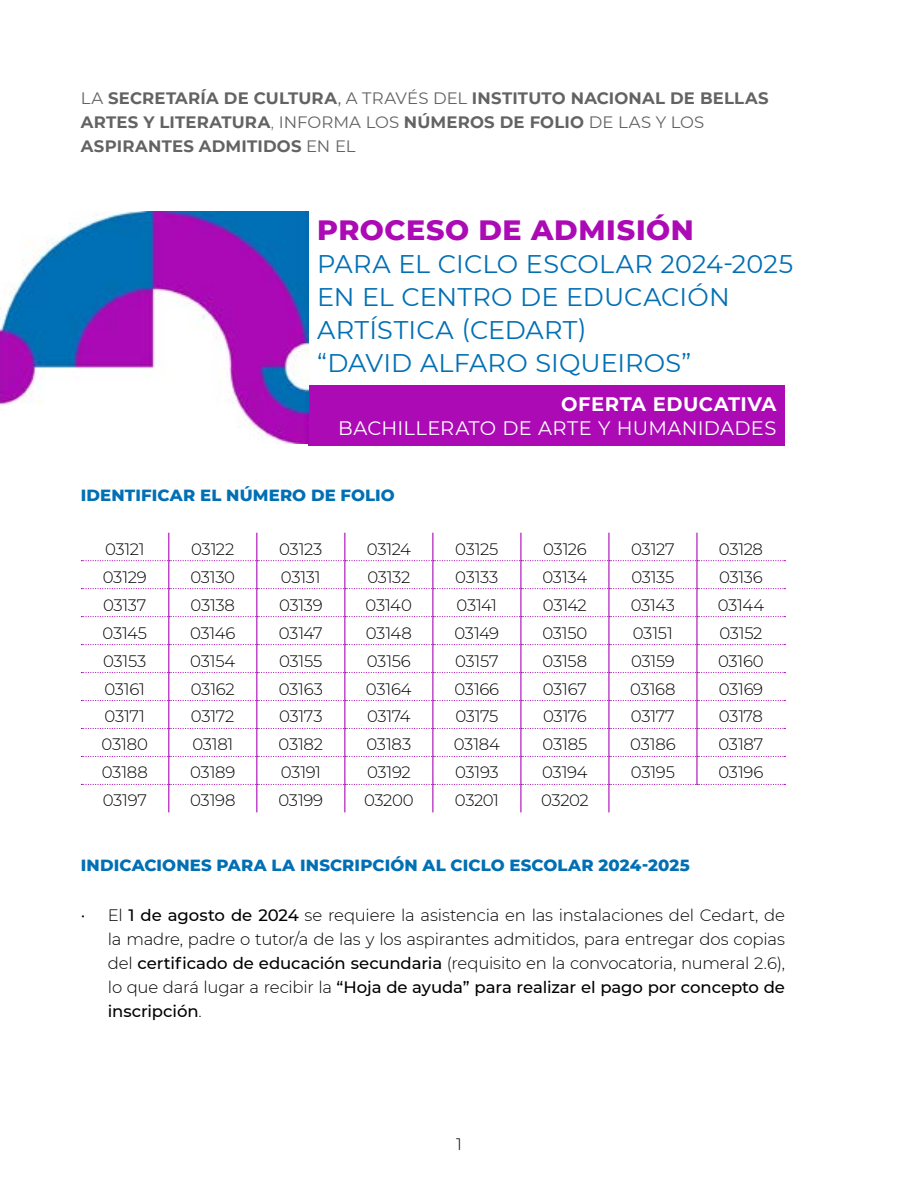
<style>
.page{position:relative;width:918px;height:1188px;background:#fff}
.page>*{position:absolute;margin:0;border:0;box-sizing:border-box;transform-origin:0 0}
.t1{font:800 28.5px "Montserrat";letter-spacing:.02em;color:#ab0ab5}
.t2{font:25.5px/33px "Montserrat";letter-spacing:.005em;color:#006fb4}
.t3{font:19.5px "Montserrat";letter-spacing:.02em;color:#fff}
.t4{font:700 19.5px "Montserrat";letter-spacing:.025em;color:#fff}
.t5{font:300 16.5px/24px "Montserrat";letter-spacing:-.02em;color:#000;text-align:justify}
.t6{font:700 16.5px/24px "Montserrat";letter-spacing:.01em;color:#646363}
.t7{font:800 16.5px "Montserrat";letter-spacing:.01em;color:#006fb4}
.s1{font-weight:400}
.s2{font-weight:300}
.s3{font-weight:500}
</style>
<div class="page">
<div style="left:309px;top:385px;width:476px;height:60px;background:#ab0ab5"></div>
<img style="left:0;top:212px;width:309px;height:232px">
<svg style="left:81px;top:533px;width:704px;height:279px"></svg>
<p class="t6" style="left:81px;top:85px;width:690px"><span class="s1">LA</span> SECRETARÍA DE CULTURA<span class="s1">, A TRAVÉS DEL</span> INSTITUTO NACIONAL DE BELLAS<br>ARTES Y LITERATURA<span class="s2">,</span> <span class="s1">INFORMA LOS</span> NÚMEROS DE FOLIO <span class="s1">DE LAS Y LOS<br></span>ASPIRANTES ADMITIDOS <span class="s1">EN EL</span></p>
<h1 class="t1" style="left:317px;top:209px;width:378px">PROCESO DE ADMISIÓN</h1>
<h2 class="t2" style="left:317px;top:247px;width:478px">PARA EL CICLO ESCOLAR 2024-2025<br>EN EL CENTRO DE EDUCACIÓN<br>ARTÍSTICA (CEDART)<br>“DAVID ALFARO SIQUEIROS”</h2>
<p class="t4" style="left:561px;top:390px;width:217px">OFERTA EDUCATIVA</p>
<p class="t3" style="left:338px;top:415px;width:440px">BACHILLERATO DE ARTE Y HUMANIDADES</p>
<p class="t7" style="left:81px;top:483px;width:316px">IDENTIFICAR EL NÚMERO DE FOLIO</p>
<p class="t5" style="left:105px;top:536px;width:41px">03121</p>
<p class="t5" style="left:191px;top:536px;width:45px">03122</p>
<p class="t5" style="left:279px;top:536px;width:45px">03123</p>
<p class="t5" style="left:367px;top:536px;width:45px">03124</p>
<p class="t5" style="left:455px;top:536px;width:45px">03125</p>
<p class="t5" style="left:543px;top:536px;width:45px">03126</p>
<p class="t5" style="left:631px;top:536px;width:45px">03127</p>
<p class="t5" style="left:719px;top:536px;width:45px">03128</p>
<p class="t5" style="left:103px;top:564px;width:45px">03129</p>
<p class="t5" style="left:190px;top:564px;width:46px">03130</p>
<p class="t5" style="left:281px;top:564px;width:41px">03131</p>
<p class="t5" style="left:367px;top:564px;width:44px">03132</p>
<p class="t5" style="left:455px;top:564px;width:45px">03133</p>
<p class="t5" style="left:543px;top:564px;width:46px">03134</p>
<p class="t5" style="left:631px;top:564px;width:45px">03135</p>
<p class="t5" style="left:719px;top:564px;width:45px">03136</p>
<p class="t5" style="left:103px;top:592px;width:45px">03137</p>
<p class="t5" style="left:191px;top:592px;width:46px">03138</p>
<p class="t5" style="left:279px;top:592px;width:45px">03139</p>
<p class="t5" style="left:366px;top:592px;width:48px">03140</p>
<p class="t5" style="left:457px;top:592px;width:42px">03141</p>
<p class="t5" style="left:543px;top:592px;width:45px">03142</p>
<p class="t5" style="left:631px;top:592px;width:46px">03143</p>
<p class="t5" style="left:718px;top:592px;width:48px">03144</p>
<p class="t5" style="left:103px;top:620px;width:46px">03145</p>
<p class="t5" style="left:190px;top:620px;width:47px">03146</p>
<p class="t5" style="left:279px;top:620px;width:45px">03147</p>
<p class="t5" style="left:366px;top:620px;width:47px">03148</p>
<p class="t5" style="left:454px;top:620px;width:46px">03149</p>
<p class="t5" style="left:542px;top:620px;width:46px">03150</p>
<p class="t5" style="left:633px;top:620px;width:42px">03151</p>
<p class="t5" style="left:719px;top:620px;width:45px">03152</p>
<p class="t5" style="left:103px;top:648px;width:45px">03153</p>
<p class="t5" style="left:190px;top:648px;width:47px">03154</p>
<p class="t5" style="left:279px;top:648px;width:45px">03155</p>
<p class="t5" style="left:367px;top:648px;width:45px">03156</p>
<p class="t5" style="left:455px;top:648px;width:45px">03157</p>
<p class="t5" style="left:543px;top:648px;width:46px">03158</p>
<p class="t5" style="left:631px;top:648px;width:45px">03159</p>
<p class="t5" style="left:718px;top:648px;width:47px">03160</p>
<p class="t5" style="left:104px;top:676px;width:42px">03161</p>
<p class="t5" style="left:191px;top:676px;width:45px">03162</p>
<p class="t5" style="left:279px;top:676px;width:46px">03163</p>
<p class="t5" style="left:366px;top:676px;width:47px">03164</p>
<p class="t5" style="left:454px;top:676px;width:46px">03166</p>
<p class="t5" style="left:543px;top:676px;width:46px">03167</p>
<p class="t5" style="left:630px;top:676px;width:47px">03168</p>
<p class="t5" style="left:719px;top:676px;width:46px">03169</p>
<p class="t5" style="left:105px;top:704px;width:42px">03171</p>
<p class="t5" style="left:191px;top:704px;width:45px">03172</p>
<p class="t5" style="left:279px;top:704px;width:45px">03173</p>
<p class="t5" style="left:367px;top:704px;width:45px">03174</p>
<p class="t5" style="left:455px;top:704px;width:44px">03175</p>
<p class="t5" style="left:543px;top:704px;width:45px">03176</p>
<p class="t5" style="left:631px;top:704px;width:45px">03177</p>
<p class="t5" style="left:719px;top:704px;width:46px">03178</p>
<p class="t5" style="left:102px;top:732px;width:48px">03180</p>
<p class="t5" style="left:192px;top:732px;width:42px">03181</p>
<p class="t5" style="left:279px;top:732px;width:46px">03182</p>
<p class="t5" style="left:367px;top:732px;width:46px">03183</p>
<p class="t5" style="left:454px;top:732px;width:48px">03184</p>
<p class="t5" style="left:543px;top:732px;width:46px">03185</p>
<p class="t5" style="left:630px;top:732px;width:47px">03186</p>
<p class="t5" style="left:719px;top:732px;width:46px">03187</p>
<p class="t5" style="left:102px;top:760px;width:47px">03188</p>
<p class="t5" style="left:190px;top:760px;width:47px">03189</p>
<p class="t5" style="left:281px;top:760px;width:42px">03191</p>
<p class="t5" style="left:367px;top:760px;width:45px">03192</p>
<p class="t5" style="left:455px;top:760px;width:45px">03193</p>
<p class="t5" style="left:542px;top:760px;width:47px">03194</p>
<p class="t5" style="left:631px;top:760px;width:46px">03195</p>
<p class="t5" style="left:719px;top:760px;width:46px">03196</p>
<p class="t5" style="left:103px;top:788px;width:46px">03197</p>
<p class="t5" style="left:190px;top:788px;width:47px">03198</p>
<p class="t5" style="left:279px;top:788px;width:46px">03199</p>
<p class="t5" style="left:364px;top:788px;width:51px">03200</p>
<p class="t5" style="left:455px;top:788px;width:45px">03201</p>
<p class="t5" style="left:541px;top:788px;width:49px">03202</p>
<p class="t7" style="left:81px;top:853px;width:610px">INDICACIONES PARA LA INSCRIPCIÓN AL CICLO ESCOLAR 2024-2025</p>
<p class="t5" style="left:108px;top:903px;width:679px;text-indent:-27px">• El <span class="s3">1 de agosto de 2024</span> se requiere la asistencia en las instalaciones del Cedart, de la madre, padre o tutor/a de las y los aspirantes admitidos, para entregar dos copias del <span class="s3">certificado de educación secundaria</span> (requisito en la convocatoria, numeral 2.6), lo que dará lugar a recibir la <span class="s3">“Hoja de ayuda” para realizar el pago por concepto de inscripción</span>.</p>
<p class="t5" style="left:456px;top:1132px;width:7px">1</p>
</div>
